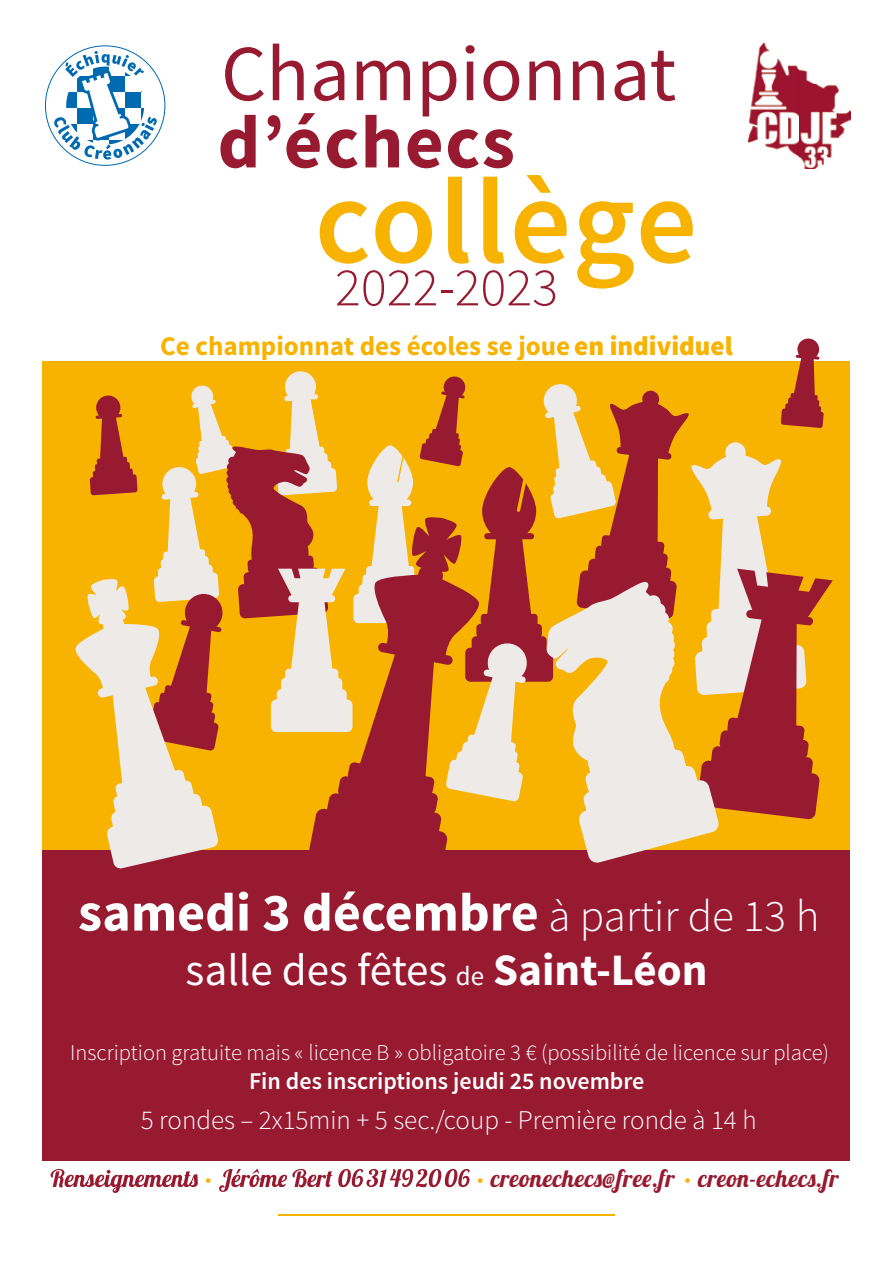
<style>
.page{position:relative;width:893px;height:1263px;background:#fff}
.page>*{position:absolute;margin:0;border:0;box-sizing:border-box;transform-origin:0 0}
.t1{font:600 121.2px "Source Sans Pro";letter-spacing:.015em;color:#f8b200}
.t2{font:79.5px "Source Sans Pro";color:#981a31}
.t3{font:700 75px "Source Sans Pro";letter-spacing:.02em;color:#981a31}
.t4{font:700 54px "Source Sans Pro";color:#fff}
.t5{font:300 54px "Source Sans Pro";color:#981a31}
.t6{font:45px "Source Sans Pro";color:#fff}
.t7{font:300 27px "Source Sans Pro";color:#fff}
.t8{font:700 27px "Source Sans Pro";color:#f8b200}
.t9{font:24px "Lobster 1.4";letter-spacing:.02em;color:#981a31}
.t10{font:600 24px "Source Sans Pro";color:#fff}
.t11{font:24px "Lobster 1.4";color:#f8b200}
.t12{font:300 22.5px "Source Sans Pro";color:#fff}
.s1{font-weight:900}
.s2{font-weight:300;font-size:45px}
.s3{font-size:27px}
.s4{font-weight:700}
.s5{color:#f8b200}
</style>
<div class="page">
<div style="left:43px;top:361px;width:807px;height:745px;background:#f8b200"></div>
<div style="left:43px;top:850px;width:807px;height:311px;background:#981a31"></div>
<img style="left:749px;top:43px;width:101px;height:126px">
<svg style="left:51px;top:1169px;width:147px;height:24px"></svg>
<svg style="left:219px;top:1169px;width:251px;height:23px"></svg>
<hr style="left:278px;top:1214px;width:336px;height:2px;background:#f8b200">
<svg style="left:54px;top:51px;width:103px;height:109px"></svg>
<svg style="left:75px;top:338px;width:758px;height:531px"></svg>
<svg style="left:546px;top:582px;width:174px;height:282px;fill:#eeeae7"></svg>
<h2 class="t2" style="left:221px;top:25px;width:457px">Championnat</h2>
<h3 class="t3" style="left:218px;top:94px;width:299px">d’échecs</h3>
<h1 class="t1" style="left:315px;top:145px;width:384px">collège</h1>
<h3 class="t5" style="left:335px;top:255px;width:225px">2022-2023</h3>
<p class="t8" style="left:160px;top:328px;width:574px">Ce championnat des écoles se joue <span class="s1">en individuel</span></p>
<h3 class="t4" style="left:78px;top:878px;width:743px">samedi 3 décembre <span class="s2">à partir de 13 h</span></h3>
<h3 class="t6" style="left:186px;top:942px;width:523px">salle des fêtes <span class="s3">de</span> <span class="s4">Saint-Léon</span></h3>
<p class="t12" style="left:70px;top:1038px;width:760px">Inscription gratuite mais « licence B » obligatoire 3 € (possibilité de licence sur place)</p>
<p class="t10" style="left:249px;top:1065px;width:397px">Fin des inscriptions jeudi 25 novembre</p>
<p class="t7" style="left:141px;top:1104px;width:617px">5 rondes – 2x15min + 5 sec./coup - Première ronde à 14 h</p>
<p class="t11" style="left:203px;top:1163px;width:12px">·</p>
<p class="t9" style="left:475px;top:1163px;width:365px"><span class="s5">•</span> creonechecs@free.fr <span class="s5">•</span> creon-echecs.fr</p>
</div>
